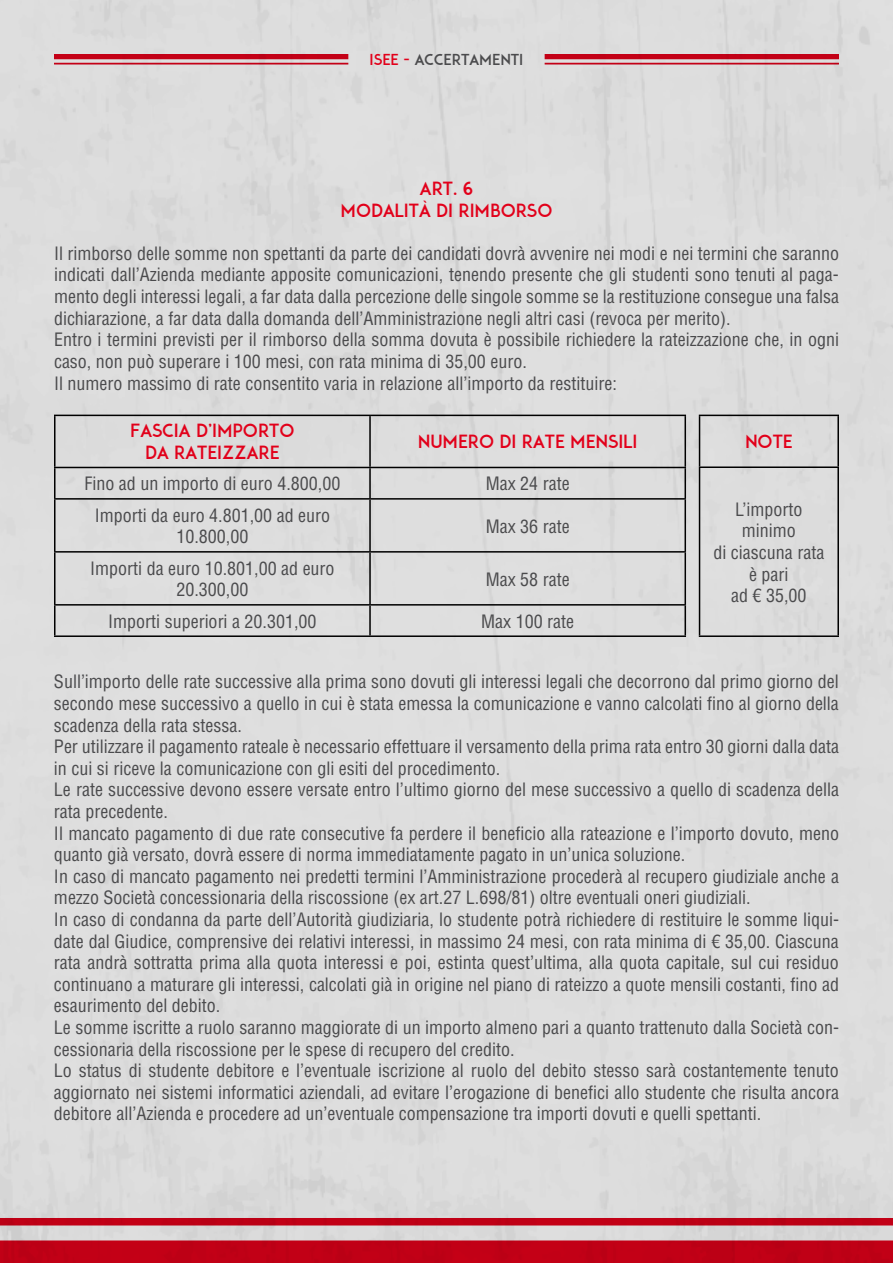
<style>
.page{position:relative;width:893px;height:1263px;background:#fff}
.page>*{position:absolute;margin:0;border:0;box-sizing:border-box;transform-origin:0 0}
.t1{font:condensed 18px/21.6px "Helvetica LT";color:#4b4b4d;text-align:center}
.t2{font:18px/21.6px "ADAM";color:#e2001a;text-align:center}
.t3{font:15px "ADAM";color:#4b4b4d}
.s1{color:#e2001a}
</style>
<div class="page">
<div style="left:0;top:0;width:893px;height:1240px;background:#ddd"></div>
<div style="left:0;top:1240px;width:893px;height:23px;background:#c00016"></div>
<div style="left:0;top:1218px;width:893px;height:7px;background:#bf0016"></div>
<div style="left:545px;top:54px;width:294px;height:5px;background:#c30016"></div>
<hr style="left:545px;top:63px;width:294px;height:2px;background:#e2001a">
<div style="left:54px;top:54px;width:294px;height:5px;background:#c40016"></div>
<hr style="left:54px;top:63px;width:294px;height:2px;background:#e2001a">
<hr style="left:54px;top:415px;width:316px;height:1px;background:#000">
<hr style="left:54px;top:416px;width:2px;height:51px;background:#000">
<hr style="left:370px;top:415px;width:316px;height:1px;background:#000">
<hr style="left:369px;top:416px;width:2px;height:51px;background:#000">
<hr style="left:684px;top:416px;width:2px;height:51px;background:#000">
<hr style="left:54px;top:467px;width:316px;height:1px;background:#000">
<hr style="left:54px;top:468px;width:2px;height:30px;background:#000">
<hr style="left:370px;top:467px;width:316px;height:1px;background:#000">
<hr style="left:369px;top:468px;width:2px;height:30px;background:#000">
<hr style="left:684px;top:468px;width:2px;height:30px;background:#000">
<hr style="left:54px;top:498px;width:316px;height:2px;background:#000">
<hr style="left:54px;top:500px;width:2px;height:51px;background:#000">
<hr style="left:370px;top:498px;width:316px;height:2px;background:#000">
<hr style="left:369px;top:500px;width:2px;height:51px;background:#000">
<hr style="left:684px;top:500px;width:2px;height:51px;background:#000">
<hr style="left:54px;top:551px;width:316px;height:2px;background:#000">
<hr style="left:54px;top:553px;width:2px;height:51px;background:#000">
<hr style="left:370px;top:551px;width:316px;height:2px;background:#000">
<hr style="left:369px;top:553px;width:2px;height:51px;background:#000">
<hr style="left:684px;top:553px;width:2px;height:51px;background:#000">
<hr style="left:54px;top:604px;width:316px;height:2px;background:#000">
<hr style="left:54px;top:606px;width:2px;height:29px;background:#000">
<hr style="left:370px;top:604px;width:316px;height:2px;background:#000">
<hr style="left:369px;top:606px;width:2px;height:29px;background:#000">
<hr style="left:684px;top:606px;width:2px;height:29px;background:#000">
<hr style="left:54px;top:635px;width:316px;height:2px;background:#000">
<hr style="left:370px;top:635px;width:316px;height:2px;background:#000">
<hr style="left:699px;top:415px;width:140px;height:1px;background:#000">
<hr style="left:699px;top:416px;width:1px;height:50px;background:#000">
<hr style="left:837px;top:416px;width:2px;height:50px;background:#000">
<hr style="left:699px;top:466px;width:140px;height:2px;background:#000">
<hr style="left:699px;top:468px;width:1px;height:167px;background:#000">
<hr style="left:837px;top:468px;width:2px;height:167px;background:#000">
<hr style="left:699px;top:635px;width:140px;height:2px;background:#000">
<p class="t3" style="left:370px;top:51px;width:155px"><span class="s1">ISEE -</span> ACCERTAMENTI</p>
<p class="t2" style="left:341px;top:178px;width:213px">ART. 6<br>MODALITÀ DI RIMBORSO</p>
<p class="t1" style="left:54px;top:242px;width:786px;text-align:left">Il rimborso delle somme non spettanti da parte dei candidati dovrà avvenire nei modi e nei termini che saranno indicati dall’Azienda mediante apposite comunicazioni, tenendo presente che gli studenti sono tenuti al paga&shy;mento degli interessi legali, a far data dalla percezione delle singole somme se la restituzione consegue una falsa dichiarazione, a far data dalla domanda dell’Amministrazione negli altri casi (revoca per merito).<br>Entro i termini previsti per il rimborso della somma dovuta è possibile richiedere la rateizzazione che, in ogni caso, non può superare i 100 mesi, con rata minima di 35,00 euro.<br>Il numero massimo di rate consentito varia in relazione all’importo da restituire:</p>
<p class="t2" style="left:130px;top:420px;width:166px">FASCIA D’IMPORTO<br>DA RATEIZZARE</p>
<p class="t2" style="left:418px;top:431px;width:221px">NUMERO DI RATE MENSILI</p>
<p class="t1" style="left:84px;top:473px;width:257px">Fino ad un importo di euro 4.800,00</p>
<p class="t1" style="left:486px;top:473px;width:85px">Max 24 rate</p>
<p class="t1" style="left:95px;top:504px;width:237px">Importi da euro 4.801,00 ad euro<br>10.800,00</p>
<p class="t1" style="left:486px;top:515px;width:85px">Max 36 rate</p>
<p class="t1" style="left:90px;top:557px;width:246px">Importi da euro 10.801,00 ad euro<br>20.300,00</p>
<p class="t1" style="left:486px;top:568px;width:85px">Max 58 rate</p>
<p class="t1" style="left:108px;top:610px;width:210px">Importi superiori a 20.301,00</p>
<p class="t1" style="left:481px;top:610px;width:94px">Max 100 rate</p>
<p class="t2" style="left:745px;top:431px;width:49px">NOTE</p>
<p class="t1" style="left:713px;top:498px;width:112px">L’importo minimo<br>di ciascuna rata è pari<br>ad € 35,00</p>
<p class="t1" style="left:54px;top:671px;width:787px;text-align:left">Sull’importo delle rate successive alla prima sono dovuti gli interessi legali che decorrono dal primo giorno del secondo mese successivo a quello in cui è stata emessa la comunicazione e vanno calcolati fino al giorno della scadenza della rata stessa.<br>Per utilizzare il pagamento rateale è necessario effettuare il versamento della prima rata entro 30 giorni dalla data in cui si riceve la comunicazione con gli esiti del procedimento.<br>Le rate successive devono essere versate entro l’ultimo giorno del mese successivo a quello di scadenza della rata precedente.<br>Il mancato pagamento di due rate consecutive fa perdere il beneficio alla rateazione e l’importo dovuto, meno quanto già versato, dovrà essere di norma immediatamente pagato in un’unica soluzione.<br>In caso di mancato pagamento nei predetti termini l’Amministrazione procederà al recupero giudiziale anche a mezzo Società concessionaria della riscossione (ex art.27 L.698/81) oltre eventuali oneri giudiziali.<br>In caso di condanna da parte dell’Autorità giudiziaria, lo studente potrà richiedere di restituire le somme liqui&shy;date dal Giudice, comprensive dei relativi interessi, in massimo 24 mesi, con rata minima di € 35,00. Ciascuna rata andrà sottratta prima alla quota interessi e poi, estinta quest’ultima, alla quota capitale, sul cui residuo continuano a maturare gli interessi, calcolati già in origine nel piano di rateizzo a quote mensili costanti, fino ad esaurimento del debito.<br>Le somme iscritte a ruolo saranno maggiorate di un importo almeno pari a quanto trattenuto dalla Società con&shy;cessionaria della riscossione per le spese di recupero del credito.<br>Lo status di studente debitore e l’eventuale iscrizione al ruolo del debito stesso sarà costantemente tenuto aggiornato nei sistemi informatici aziendali, ad evitare l’erogazione di benefici allo studente che risulta ancora debitore all’Azienda e procedere ad un’eventuale compensazione tra importi dovuti e quelli spettanti.</p>
</div>
